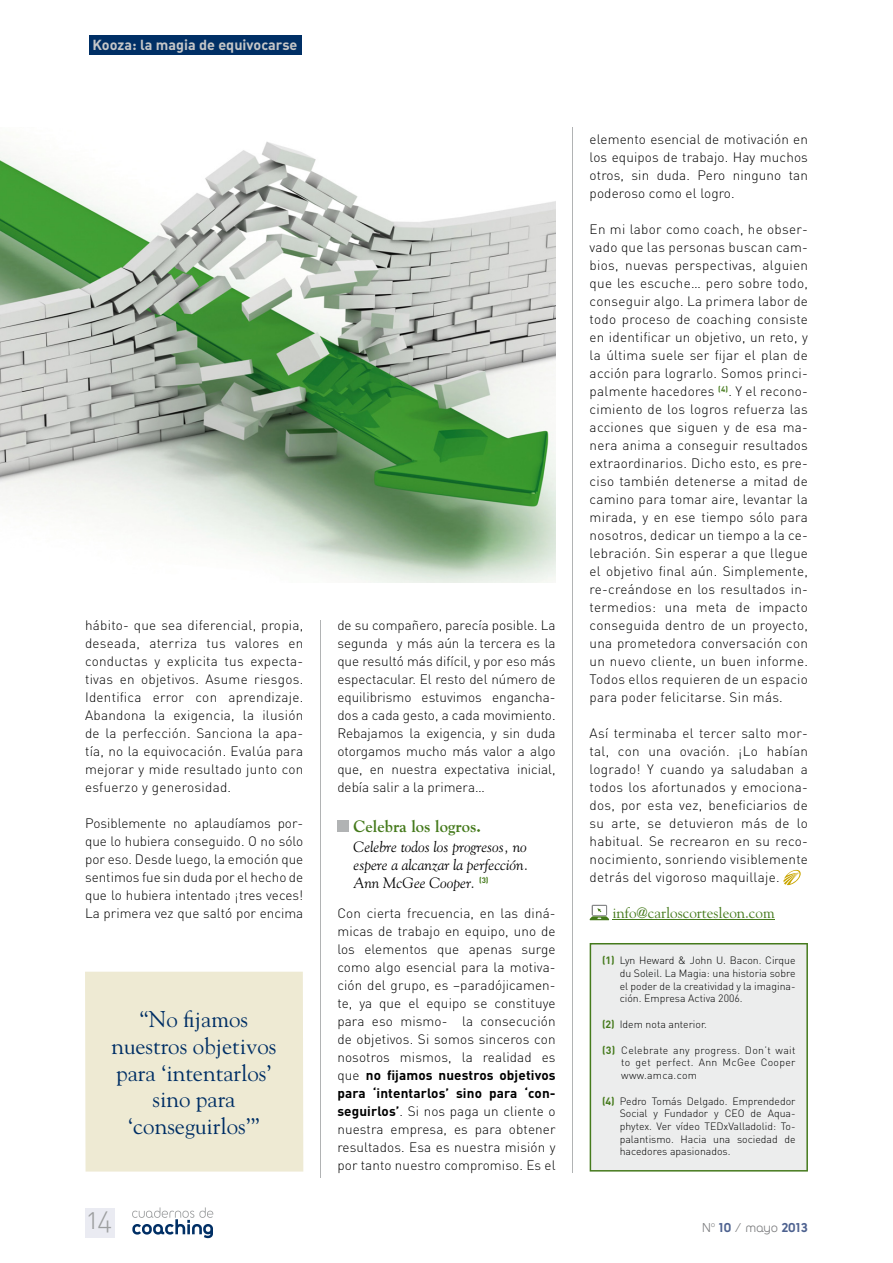
<style>
.page{position:relative;width:893px;height:1263px;background:#fff}
.page>*{position:absolute;margin:0;border:0;box-sizing:border-box;transform-origin:0 0}
.t1{font:28.2px "DIN Light Alternate";color:#9c9e9f}
.t2{font:22.8px/26.8px "Goudy";color:#002f65;text-align:center}
.t3{font:700 16.5px "Goudy";color:#457a1c}
.t4{font:italic 15px/18px "Goudy";color:#000;text-align:justify}
.t5{font:15px "Goudy";color:#457a1c}
.t6{font:15px "FNAC Regular";color:#7b7c7e}
.t7{font:14.4px "DIN Bold Alternate";color:#c6c7c8}
.t8{font:300 13.5px/18px "DIN";letter-spacing:.01em;color:#000;text-align:justify}
.t9{font:300 10.5px/12.6px "DIN";color:#000;text-align:justify}
.s1{font-weight:700}
.s2{font-weight:700;color:#457a1c}
.s3{font-weight:700;color:#4e6290}
</style>
<div class="page">
<div style="left:85px;top:1208px;width:30px;height:29px;background:#eaebf2"></div>
<svg style="left:132px;top:1207px;width:81px;height:31px"></svg>
<div style="left:337px;top:820px;width:12px;height:12px;background:#b1b3b4"></div>
<hr style="left:612px;top:919px;width:163px;height:1px;background:#457a1c">
<svg style="left:783px;top:870px;width:18px;height:15px"></svg>
<div style="left:592px;top:905px;width:15px;height:11px;background:#87888a"></div>
<div style="left:593px;top:906px;width:13px;height:8px;background:#fff"></div>
<svg style="left:590px;top:908px;width:19px;height:12px"></svg>
<hr style="left:573px;top:128px;width:1px;height:1044px;background:#b1b3b4">
<hr style="left:320px;top:621px;width:1px;height:557px;background:#b1b3b4">
<img style="left:0;top:142px;width:556px;height:441px">
<div style="left:85px;top:972px;width:218px;height:199px;background:#eeead3"></div>
<div style="left:89px;top:35px;width:213px;height:20px;background:#002f65"></div>
<div style="left:590px;top:943px;width:218px;height:228px;background:#eceded"></div>
<p class="t7" style="left:92px;top:40px;width:207px">Kooza: la magia de equivocarse</p>
<p class="t8" style="left:85px;top:618px;width:220px">hábito- que sea diferencial, propia, deseada, aterriza tus valores en conductas y explicita tus expecta&shy;tivas en objetivos. Asume riesgos.<br>Identifica error con aprendizaje.<br>Abandona la exigencia, la ilusión de la perfección. Sanciona la apa&shy;tía, no la equivocación. Evalúa para mejorar y mide resultado junto con esfuerzo y generosidad.</p>
<p class="t8" style="left:85px;top:816px;width:220px">Posiblemente no aplaudíamos por&shy;que lo hubiera conseguido. O no sólo por eso. Desde luego, la emoción que sentimos fue sin duda por el hecho de que lo hubiera intentado ¡tres veces!<br>La primera vez que saltó por encima</p>
<h2 class="t2" style="left:111px;top:1007px;width:167px">“No fijamos nuestros objetivos para ‘intentarlos’ sino para ‘conseguirlos’”</h2>
<h1 class="t1" style="left:88px;top:1209px;width:26px">14</h1>
<p class="t8" style="left:337px;top:618px;width:220px">de su compañero, parecía posible. La segunda y más aún la tercera es la que resultó más difícil, y por eso más espectacular. El resto del número de equilibrismo estuvimos engancha&shy;dos a cada gesto, a cada movimiento.<br>Rebajamos la exigencia, y sin duda otorgamos mucho más valor a algo que, en nuestra expectativa inicial, debía salir a la primera…</p>
<p class="t3" style="left:354px;top:820px;width:129px">Celebra los logros.</p>
<p class="t4" style="left:354px;top:838px;width:176px">Celebre todos los progresos, no espere a alcanzar la perfección.<br>Ann McGee Cooper. <sup>(3)</sup></p>
<p class="t8" style="left:337px;top:906px;width:220px">Con cierta frecuencia, en las diná&shy;micas de trabajo en equipo, uno de los elementos que apenas surge como algo esencial para la motiva&shy;ción del grupo, es –paradójicamen&shy;te, ya que el equipo se constituye para eso mismo- la consecución de objetivos. Si somos sinceros con nosotros mismos, la realidad es que <span class="s1">no fijamos nuestros objetivos para ‘intentarlos’ sino para ‘con&shy;seguirlos’</span>. Si nos paga un cliente o nuestra empresa, es para obtener resultados. Esa es nuestra misión y por tanto nuestro compromiso. Es el</p>
<p class="t8" style="left:590px;top:132px;width:220px">elemento esencial de motivación en los equipos de trabajo. Hay muchos otros, sin duda. Pero ninguno tan poderoso como el logro.</p>
<p class="t8" style="left:590px;top:222px;width:220px">En mi labor como coach, he obser&shy;vado que las personas buscan cam&shy;bios, nuevas perspectivas, alguien que les escuche… pero sobre todo, conseguir algo. La primera labor de todo proceso de coaching consiste en identificar un objetivo, un reto, y la última suele ser fijar el plan de acción para lograrlo. Somos princi&shy;palmente hacedores <sup>(4)</sup>. Y el recono&shy;cimiento de los logros refuerza las acciones que siguen y de esa ma&shy;nera anima a conseguir resultados extraordinarios. Dicho esto, es pre&shy;ciso también detenerse a mitad de camino para tomar aire, levantar la mirada, y en ese tiempo sólo para nosotros, dedicar un tiempo a la ce&shy;lebración. Sin esperar a que llegue el objetivo final aún. Simplemente, re-creándose en los resultados in&shy;termedios: una meta de impacto conseguida dentro de un proyecto, una prometedora conversación con un nuevo cliente, un buen informe.<br>Todos ellos requieren de un espacio para poder felicitarse. Sin más.</p>
<p class="t8" style="left:590px;top:726px;width:220px">Así terminaba el tercer salto mor&shy;tal, con una ovación. ¡Lo habían logrado! Y cuando ya saludaban a todos los afortunados y emociona&shy;dos, por esta vez, beneficiarios de su arte, se detuvieron más de lo habitual. Se recrearon en su reco&shy;nocimiento, sonriendo visiblemente detrás del vigoroso maquillaje.</p>
<p class="t5" style="left:612px;top:907px;width:164px">info@carloscortesleon.com</p>
<p class="t9" style="left:620px;top:956px;width:177px;text-indent:-18px"><span class="s2">(1)</span> Lyn Heward &amp; John U. Bacon. Cirque du Soleil. La Magia: una historia sobre el poder de la creatividad y la imagina&shy;ción. Empresa Activa 2006.</p>
<p class="t9" style="left:602px;top:1019px;width:106px"><span class="s2">(2)</span> Idem nota anterior.</p>
<p class="t9" style="left:621px;top:1045px;width:176px;text-indent:-19px"><span class="s2">(3)</span> Celebrate any progress. Don’t wait to get perfect. Ann McGee Cooper www.amca.com</p>
<p class="t9" style="left:620px;top:1096px;width:177px;text-indent:-18px"><span class="s2">(4)</span> Pedro Tomás Delgado. Emprendedor Social y Fundador y CEO de Aqua&shy;phytex. Ver vídeo TEDxValladolid: To&shy;palantismo. Hacia una sociedad de hacedores apasionados.</p>
<p class="t6" style="left:702px;top:1222px;width:107px">N<sup>o</sup> <span class="s3">10</span> / mayo <span class="s3">2013</span></p>
</div>
